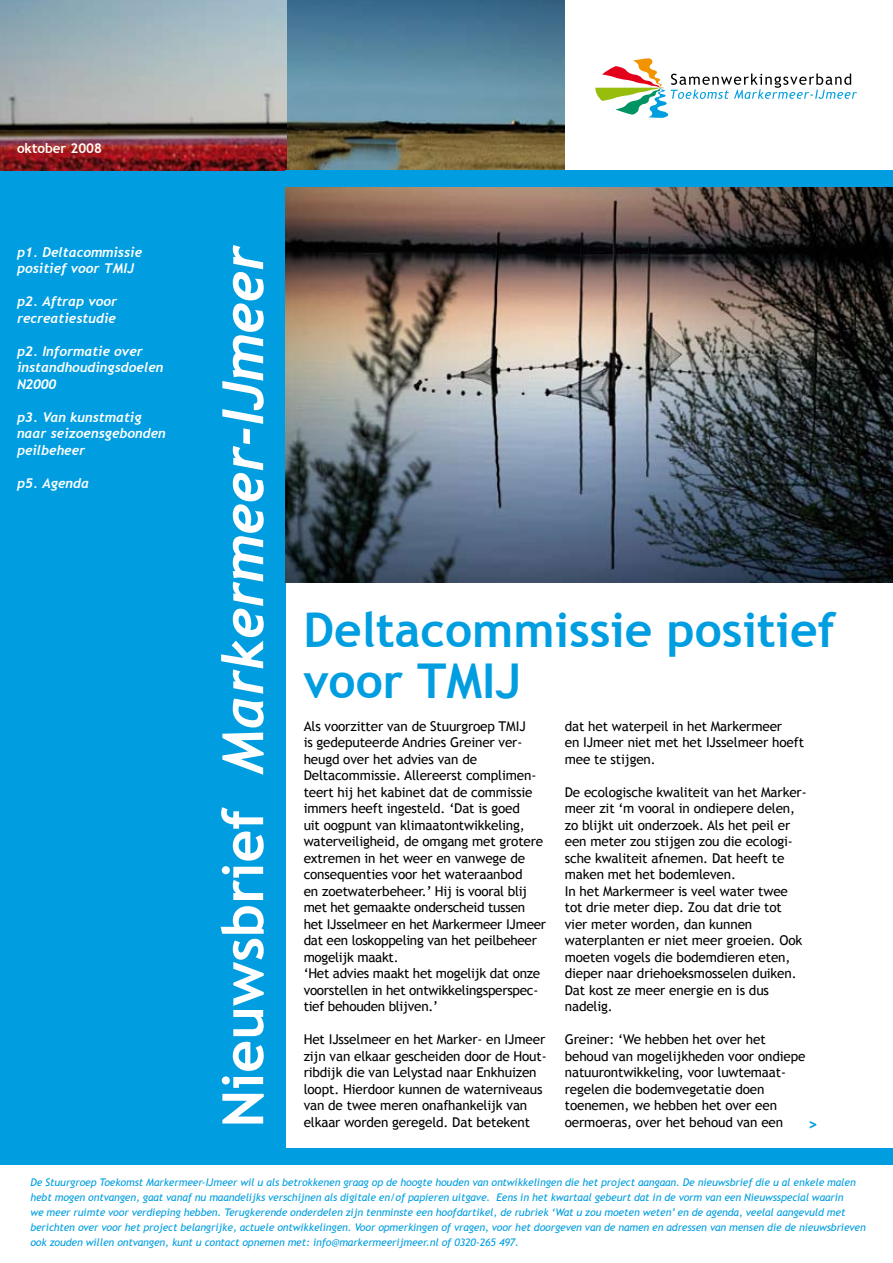
<style>
.page{position:relative;width:893px;height:1263px;background:#fff}
.page>*{position:absolute;margin:0;border:0;box-sizing:border-box;transform-origin:0 0}
.t1{font:italic 700 57px "Trebuchet";color:#fff}
.t2{font:700 48px/51px "Trebuchet MS";color:#009ee0}
.t3{font:700 16.5px "Trebuchet MS";color:#009ee0}
.t4{font:13.5px/16.5px "Trebuchet MS";letter-spacing:-.01em;color:#000}
.t5{font:italic 700 13.5px/16.5px "Trebuchet";color:#fff}
.t6{font:700 13.5px "Trebuchet MS";color:#fff}
.t7{font:italic 10.5px/15px "Trebuchet MS";letter-spacing:-.01em;color:#009ee0}
.s1{font-family:"Trebuchet MS";font-style:normal}
</style>
<div class="page">
<div style="left:0;top:151px;width:286px;height:1000px;background:#009ee0"></div>
<img style="left:0;top:0;width:564px;height:170px">
<img style="left:286px;top:187px;width:607px;height:395px">
<div style="left:286px;top:170px;width:607px;height:17px;background:#009ee0"></div>
<svg style="left:595px;top:58px;width:262px;height:60px"></svg>
<div style="left:0;top:1148px;width:893px;height:17px;background:#009ee0"></div>
<p class="t6" style="left:17px;top:140px;width:87px">oktober 2008</p>
<p class="t5" style="left:17px;top:244px;width:127px">p1. Deltacommissie positief voor TMIJ</p>
<p class="t5" style="left:17px;top:293px;width:102px">p2. Aftrap voor recreatiestudie</p>
<p class="t5" style="left:17px;top:343px;width:148px">p2. Informatie over instandhoudingsdoelen<br>N2000</p>
<p class="t5" style="left:17px;top:409px;width:150px">p3. Van kunstmatig naar seizoensgebonden peilbeheer</p>
<p class="t5" style="left:17px;top:475px;width:74px">p5. Agenda</p>
<h1 class="t1" style="left:208px;top:1128px;width:884px;rotate:-90deg"><span class="s1">Nieuwsbrief</span> Markermeer-IJmeer</h1>
<h2 class="t2" style="left:303px;top:604px;width:534px">Deltacommissie positief voor TMIJ</h2>
<p class="t4" style="left:304px;top:718px;width:244px">Als voorzitter van de Stuurgroep TMIJ<br>is gedeputeerde Andries Greiner ver&shy;heugd over het advies van de Deltacommissie. Allereerst complimen&shy;teert hij het kabinet dat de commissie immers heeft ingesteld. ‘Dat is goed<br>uit oogpunt van klimaatontwikkeling, waterveiligheid, de omgang met grotere extremen in het weer en vanwege de consequenties voor het wateraanbod<br>en zoetwaterbeheer.’ Hij is vooral blij met het gemaakte onderscheid tussen het IJsselmeer en het Markermeer IJmeer dat een loskoppeling van het peilbeheer mogelijk maakt.<br>‘Het advies maakt het mogelijk dat onze voorstellen in het ontwikkelingsperspec&shy;tief behouden blijven.’</p>
<p class="t4" style="left:304px;top:1031px;width:245px">Het IJsselmeer en het Marker- en IJmeer zijn van elkaar gescheiden door de Hout&shy;ribdijk die van Lelystad naar Enkhuizen loopt. Hierdoor kunnen de waterniveaus van de twee meren onafhankelijk van elkaar worden geregeld. Dat betekent</p>
<p class="t4" style="left:565px;top:718px;width:241px">dat het waterpeil in het Markermeer<br>en IJmeer niet met het IJsselmeer hoeft mee te stijgen.</p>
<p class="t4" style="left:565px;top:784px;width:243px">De ecologische kwaliteit van het Marker&shy;meer zit ‘m vooral in ondiepere delen, zo blijkt uit onderzoek. Als het peil er een meter zou stijgen zou die ecologi&shy;sche kwaliteit afnemen. Dat heeft te maken met het bodemleven.<br>In het Markermeer is veel water twee tot drie meter diep. Zou dat drie tot vier meter worden, dan kunnen waterplanten er niet meer groeien. Ook moeten vogels die bodemdieren eten, dieper naar driehoeksmosselen duiken.<br>Dat kost ze meer energie en is dus nadelig.</p>
<p class="t4" style="left:565px;top:1031px;width:242px">Greiner: ‘We hebben het over het behoud van mogelijkheden voor ondiepe natuurontwikkeling, voor luwtemaat&shy;regelen die bodemvegetatie doen toenemen, we hebben het over een oermoeras, over het behoud van een</p>
<p class="t3" style="left:808px;top:1113px;width:11px">&gt;</p>
<p class="t7" style="left:30px;top:1175px;width:837px">De Stuurgroep Toekomst Markermeer-IJmeer wil u als betrokkenen graag op de hoogte houden van ontwikkelingen die het project aangaan. De nieuwsbrief die u al enkele malen hebt mogen ontvangen, gaat vanaf nu maandelijks verschijnen als digitale en/of papieren uitgave. Eens in het kwartaal gebeurt dat in de vorm van een Nieuwsspecial waarin<br>we meer ruimte voor verdieping hebben. Terugkerende onderdelen zijn tenminste een hoofdartikel, de rubriek ‘Wat u zou moeten weten’ en de agenda, veelal aangevuld met berichten over voor het project belangrijke, actuele ontwikkelingen. Voor opmerkingen of vragen, voor het doorgeven van de namen en adressen van mensen die de nieuwsbrieven ook zouden willen ontvangen, kunt u contact opnemen met: info@markermeerijmeer.nl of 0320-265 497.</p>
</div>
